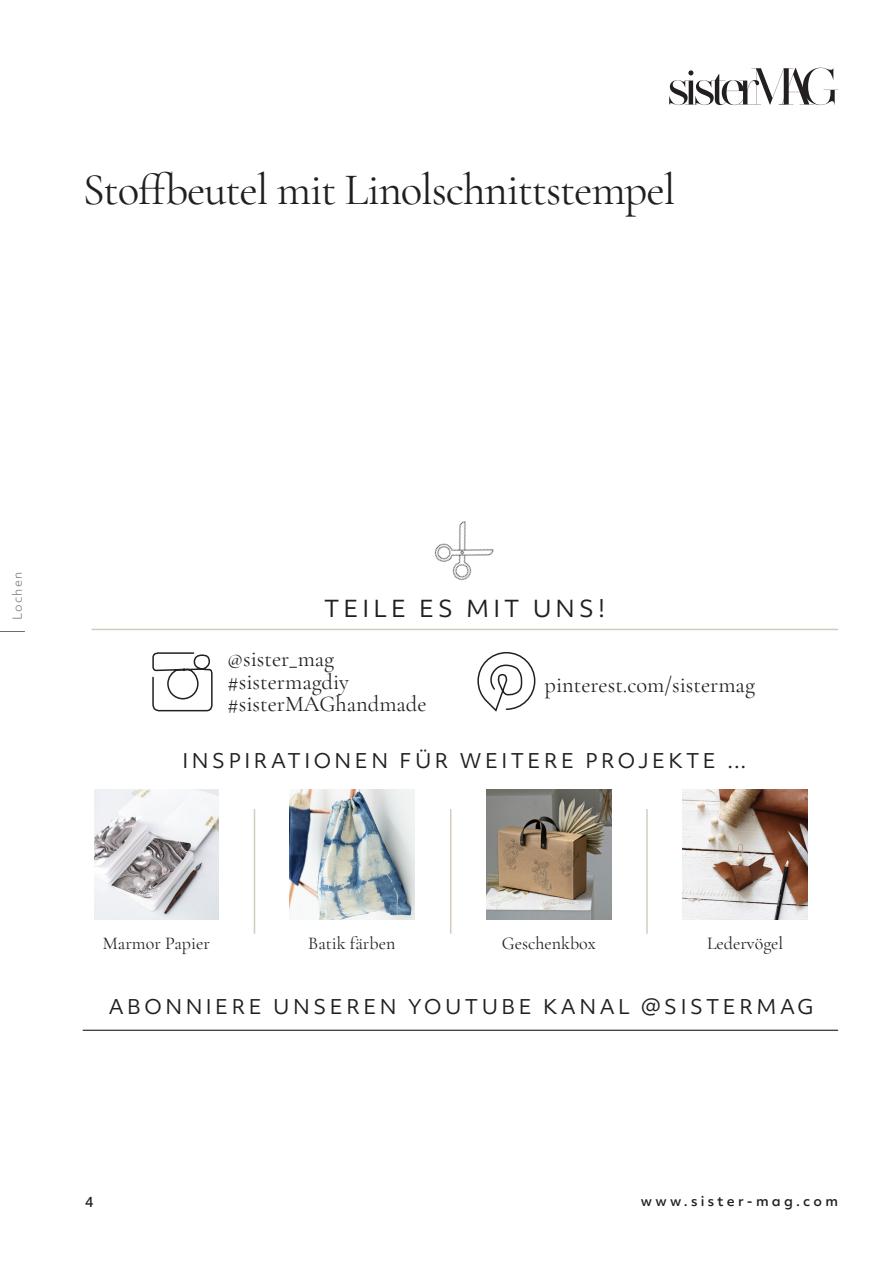
<style>
.page{position:relative;width:893px;height:1263px;background:#fff}
.page>*{position:absolute;margin:0;border:0;box-sizing:border-box;transform-origin:0 0}
.t1{font:45px "Cormorant Garamond";letter-spacing:-.025em;color:#231f20}
.t2{font:22.5px/22.5px "Cormorant Garamond";color:#231f20}
.t3{font:22.5px "Objektiv Mk 2";letter-spacing:.18em;color:#231f20}
.t4{font:19.5px "Objektiv Mk 2";letter-spacing:.18em;color:#231f20}
.t5{font:18px "Cormorant Garamond";color:#231f20}
.t6{font:500 13.5px "Objektiv Mk 2";letter-spacing:.24em;color:#231f20}
.t7{font:300 12px "Objektiv Mk 2";letter-spacing:.1em;color:#6c6d70}
</style>
<div class="page">
<svg style="left:0;top:631px;width:25px;height:1px"></svg>
<svg style="left:669px;top:68px;width:169px;height:37px"></svg>
<hr style="left:83px;top:1030px;width:755px;height:1px;background:#000001">
<hr style="left:254px;top:809px;width:1px;height:125px;background:#d4ccbb">
<hr style="left:450px;top:809px;width:1px;height:125px;background:#d4ccbb">
<hr style="left:646px;top:809px;width:2px;height:125px;background:#d4ccbb">
<img style="left:683px;top:790px;width:124px;height:130px">
<img style="left:486px;top:790px;width:125px;height:130px">
<img style="left:289px;top:790px;width:125px;height:130px">
<img style="left:94px;top:790px;width:125px;height:130px">
<svg style="left:477px;top:652px;width:59px;height:60px"></svg>
<svg style="left:152px;top:652px;width:61px;height:60px"></svg>
<hr style="left:92px;top:629px;width:746px;height:1px;background:#d4ccbb">
<img style="left:434px;top:521px;width:60px;height:60px">
<h1 class="t1" style="left:83px;top:162px;width:594px">Stoffbeutel mit Linolschnittstempel</h1>
<p class="t7" style="left:9px;top:620px;width:50px;rotate:-90deg">Lochen</p>
<p class="t3" style="left:324px;top:593px;width:282px">TEILE ES MIT UNS!</p>
<p class="t2" style="left:227px;top:648px;width:123px">@sister_mag #sistermagdiy</p>
<p class="t2" style="left:227px;top:693px;width:201px">#sisterMAGhandmade</p>
<p class="t2" style="left:545px;top:674px;width:212px">pinterest.com/sistermag</p>
<p class="t4" style="left:183px;top:747px;width:566px">INSPIRATIONEN FÜR WEITERE PROJEKTE …</p>
<p class="t5" style="left:103px;top:932px;width:109px">Marmor Papier</p>
<p class="t5" style="left:308px;top:932px;width:89px">Batik färben</p>
<p class="t5" style="left:502px;top:932px;width:95px">Geschenkbox</p>
<p class="t5" style="left:707px;top:932px;width:78px">Ledervögel</p>
<p class="t4" style="left:109px;top:993px;width:706px">ABONNIERE UNSEREN YOUTUBE KANAL @SISTERMAG</p>
<p class="t6" style="left:85px;top:1192px;width:10px">4</p>
<p class="t6" style="left:641px;top:1191px;width:199px">www.sister-mag.com</p>
</div>
